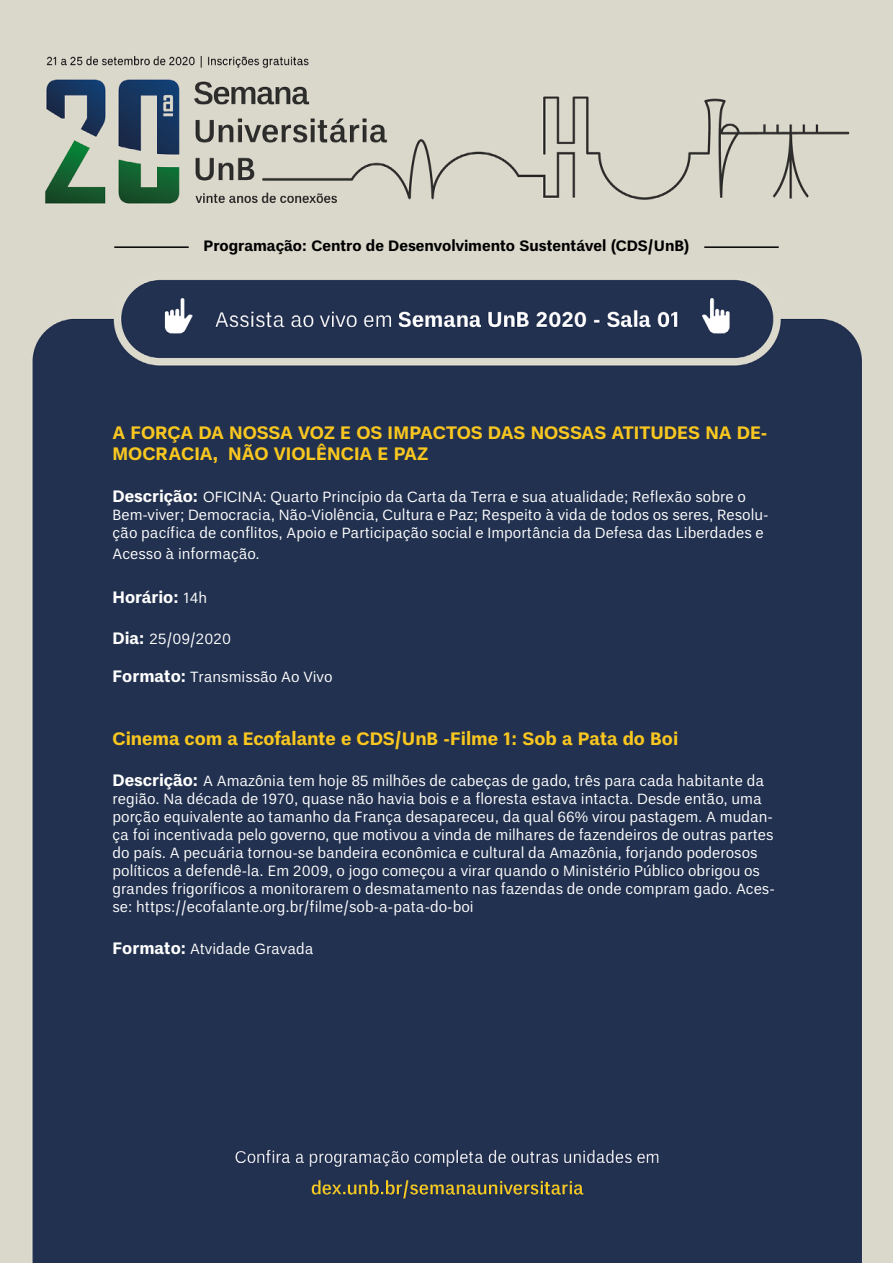
<style>
.page{position:relative;width:893px;height:1263px;background:#fff}
.page>*{position:absolute;margin:0;border:0;box-sizing:border-box;transform-origin:0 0}
.t1{font:700 18px/21.6px "Un B Pro";color:#f9c71f}
.t2{font:700 16.5px "Un B Pro";color:#fff}
.t3{font:15px/18px "Un B Pro";color:#fff}
.t4{font:700 15px "Un B Pro";color:#000}
.s1{font-weight:700;font-size:16.5px}
.s2{font-weight:400;font-size:15px}
</style>
<div class="page">
<img style="left:0;top:0;width:893px;height:1263px">
<hr style="left:704px;top:246px;width:75px;height:2px;background:#000">
<hr style="left:114px;top:246px;width:75px;height:2px;background:#000">
<p class="t4" style="left:203px;top:237px;width:488px">Programação: Centro de Desenvolvimento Sustentável (CDS/UnB)</p>
<p class="t1" style="left:112px;top:422px;width:656px">A FORÇA DA NOSSA VOZ E OS IMPACTOS DAS NOSSAS ATITUDES NA DE-<br>MOCRACIA, NÃO VIOLÊNCIA E PAZ</p>
<p class="t3" style="left:112px;top:488px;width:658px"><span class="s1">Descrição:</span> OFICINA: Quarto Princípio da Carta da Terra e sua atualidade; Reflexão sobre o<br>Bem-viver; Democracia, Não-Violência, Cultura e Paz; Respeito à vida de todos os seres, Resolu&shy;ção pacífica de conflitos, Apoio e Participação social e Importância da Defesa das Liberdades e</p>
<p class="t3" style="left:112px;top:545px;width:149px">Acesso à informação.</p>
<p class="t2" style="left:112px;top:587px;width:96px">Horário: <span class="s2">14h</span></p>
<p class="t3" style="left:112px;top:630px;width:120px"><span class="s1">Dia:</span> 25/09/2020</p>
<p class="t3" style="left:112px;top:668px;width:222px"><span class="s1">Formato:</span> Transmissão Ao Vivo</p>
<p class="t1" style="left:112px;top:728px;width:567px">Cinema com a Ecofalante e CDS/UnB -Filme 1: Sob a Pata do Boi</p>
<p class="t3" style="left:112px;top:772px;width:664px"><span class="s1">Descrição:</span> A Amazônia tem hoje 85 milhões de cabeças de gado, três para cada habitante da região. Na década de 1970, quase não havia bois e a floresta estava intacta. Desde então, uma porção equivalente ao tamanho da França desapareceu, da qual 66% virou pastagem. A mudan&shy;ça foi incentivada pelo governo, que motivou a vinda de milhares de fazendeiros de outras partes do país. A pecuária tornou-se bandeira econômica e cultural da Amazônia, forjando poderosos políticos a defendê-la. Em 2009, o jogo começou a virar quando o Ministério Público obrigou os grandes frigoríficos a monitorarem o desmatamento nas fazendas de onde compram gado. Aces&shy;se: https://ecofalante.org.br/filme/sob-a-pata-do-boi</p>
<p class="t3" style="left:112px;top:939px;width:203px"><span class="s1">Formato:</span> Atvidade Gravada</p>
</div>
